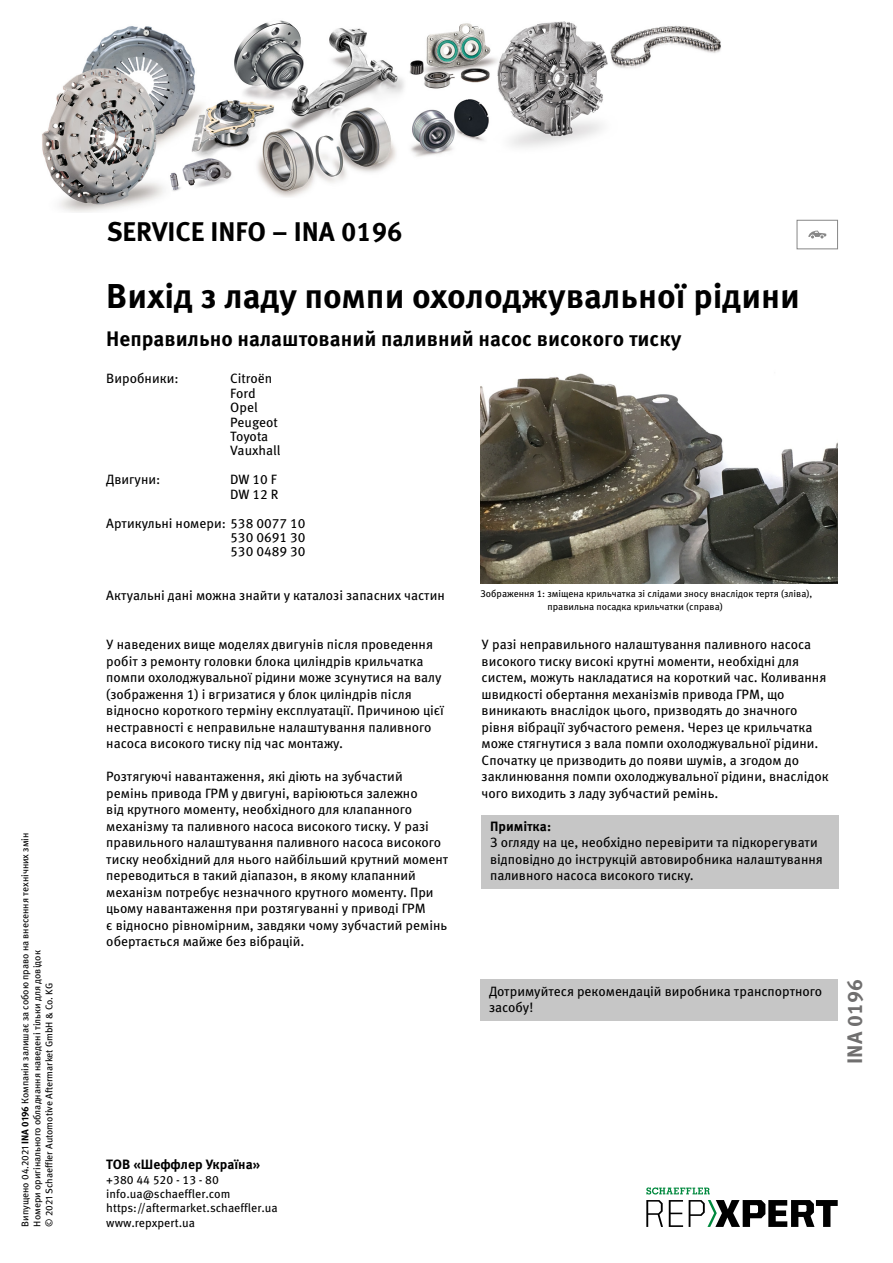
<style>
.page{position:relative;width:893px;height:1263px;background:#fff}
.page>*{position:absolute;margin:0;border:0;box-sizing:border-box;transform-origin:0 0}
.t1{font:700 34.5px "Meta Pro";color:#000}
.t2{font:700 27px "Meta Pro";color:#000}
.t3{font:700 21px "Meta Pro";color:#000}
.t4{font:700 21px "Meta Pro";color:#706f6f}
.t5{font:13.5px/16.5px "Meta Pro";color:#000}
.t6{font:700 13.5px "Meta Pro";color:#000}
.t7{font:12px/14.4px "Meta Pro";color:#000}
.t8{font:9.75px/12px "Meta Pro";color:#000}
.s1{font-weight:700}
</style>
<div class="page">
<img style="left:480px;top:373px;width:358px;height:210px">
<div style="left:482px;top:815px;width:357px;height:73px;background:#c6c6c6"></div>
<div style="left:480px;top:980px;width:358px;height:41px;background:#c6c6c6"></div>
<div style="left:797px;top:220px;width:41px;height:29px;border:1px solid #878787"></div>
<svg style="left:808px;top:231px;width:18px;height:7px"></svg>
<img style="left:42px;top:20px;width:679px;height:192px">
<svg style="left:646px;top:1200px;width:17px;height:27px"></svg>
<svg style="left:669px;top:1200px;width:14px;height:27px"></svg>
<svg style="left:689px;top:1200px;width:149px;height:27px"></svg>
<svg style="left:646px;top:1187px;width:64px;height:7px"></svg>
<p class="t8" style="left:19px;top:1226px;width:395px;rotate:-90deg">Випущено 04.2021 <span class="s1">INA 0196</span> Компанія залишає за собою право на внесення технічних змін<br>Номери оригінального обладнання наведені тільки для довідок<br>© 2021 Schaeffler Automotive Aftermarket GmbH &amp; Co. KG</p>
<h2 class="t2" style="left:107px;top:210px;width:297px">SERVICE INFO – INA 0196</h2>
<h1 class="t1" style="left:106px;top:269px;width:695px">Вихід з ладу помпи охолоджувальної рідини</h1>
<h3 class="t3" style="left:106px;top:323px;width:577px">Неправильно налаштований паливний насос високого тиску</h3>
<p class="t5" style="left:106px;top:369px;width:74px">Виробники:</p>
<p class="t5" style="left:230px;top:370px;width:52px;line-height:14.4px">Citroën<br>Ford<br>Opel<br>Peugeot<br>Toyota<br>Vauxhall</p>
<p class="t5" style="left:106px;top:470px;width:56px">Двигуни:</p>
<p class="t5" style="left:230px;top:471px;width:50px;line-height:14.4px">DW 10 F<br>DW 12 R</p>
<p class="t5" style="left:230px;top:515px;width:77px;line-height:14.4px;text-align:justify;text-indent:-124px">Артикульні номери: 538 0077 10<br>530 0691 30<br>530 0489 30</p>
<p class="t5" style="left:106px;top:586px;width:340px">Актуальні дані можна знайти у каталозі запасних частин</p>
<p class="t8" style="left:547px;top:587px;width:266px;line-height:12.8px;text-indent:-67px">Зображення 1: зміщена крильчатка зі слідами зносу внаслідок тертя (зліва), правильна посадка крильчатки (справа)</p>
<p class="t5" style="left:106px;top:635px;width:339px">У наведених вище моделях двигунів після проведення робіт з ремонту головки блока циліндрів крильчатка помпи охолоджувальної рідини може зсунутися на валу (зображення 1) і вгризатися у блок циліндрів після відносно короткого терміну експлуатації. Причиною цієї нестравності є неправильне налаштування паливного насоса високого тиску під час монтажу.</p>
<p class="t5" style="left:106px;top:767px;width:343px">Розтягуючі навантаження, які діють на зубчастий<br>ремінь привода ГРМ у двигуні, варіюються залежно<br>від крутного моменту, необхідного для клапанного механізму та паливного насоса високого тиску. У разі правильного налаштування паливного насоса високого тиску необхідний для нього найбільший крутний момент переводиться в такий діапазон, в якому клапанний механізм потребує незначного крутного моменту. При цьому навантаження при розтягуванні у приводі ГРМ<br>є відносно рівномірним, завдяки чому зубчастий ремінь обертається майже без вібрацій.</p>
<p class="t5" style="left:482px;top:635px;width:349px">У разі неправильного налаштування паливного насоса високого тиску високі крутні моменти, необхідні для систем, можуть накладатися на короткий час. Коливання швидкості обертання механізмів привода ГРМ, що виникають внаслідок цього, призводять до значного рівня вібрації зубчастого ременя. Через це крильчатка може стягнутися з вала помпи охолоджувальної рідини.<br>Спочатку це призводить до появи шумів, а згодом до заклинювання помпи охолоджувальної рідини, внаслідок чого виходить з ладу зубчастий ремінь.</p>
<p class="t6" style="left:490px;top:816px;width:63px">Примітка:</p>
<p class="t5" style="left:490px;top:833px;width:334px">З огляду на це, необхідно перевірити та підкорегувати відповідно до інструкцій автовиробника налаштування паливного насоса високого тиску.</p>
<p class="t6" style="left:106px;top:1154px;width:155px">ТОВ «Шеффлер Україна»</p>
<p class="t7" style="left:106px;top:1171px;width:173px">+380 44 520 - 13 - 80 info.ua@schaeffler.com https://aftermarket.schaeffler.ua www.repxpert.ua</p>
<p class="t5" style="left:489px;top:982px;width:335px">Дотримуйтеся рекомендацій виробника транспортного засобу!</p>
<h3 class="t4" style="left:838px;top:1064px;width:86px;rotate:-90deg">INA 0196</h3>
</div>
